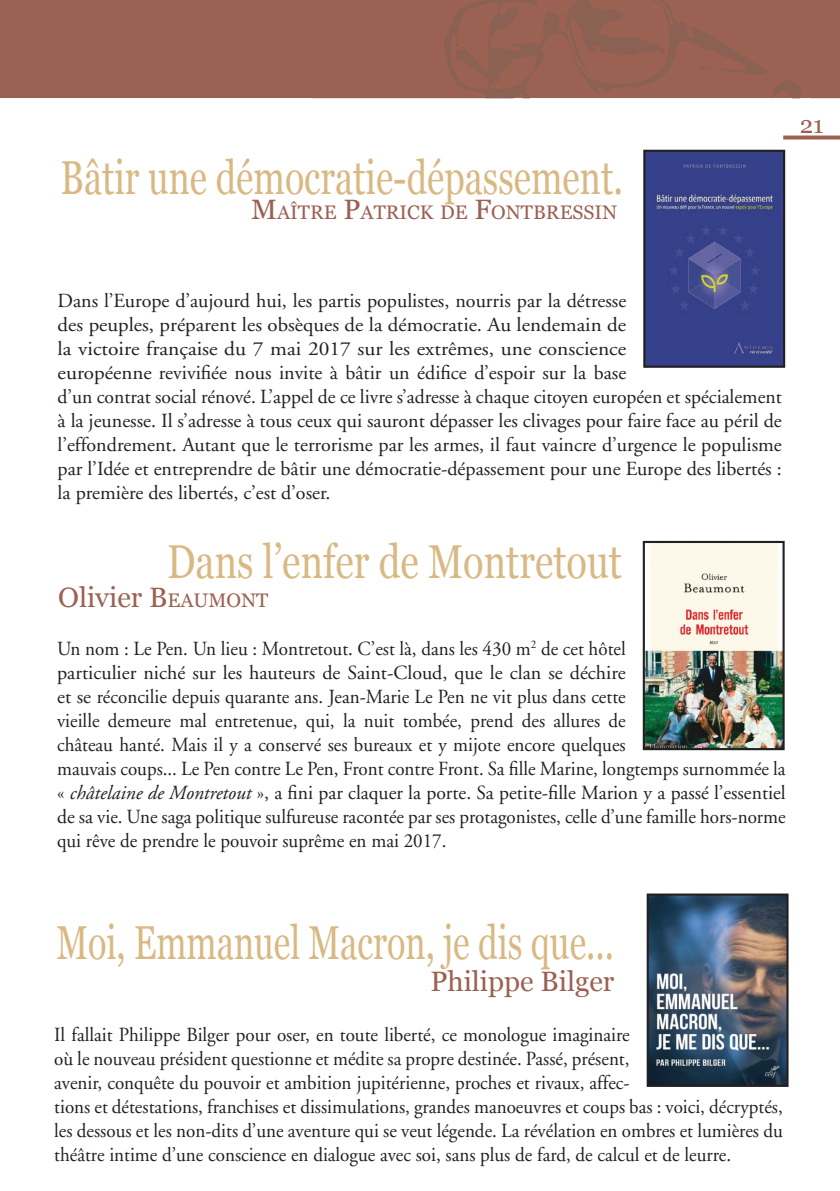
<style>
.page{position:relative;width:840px;height:1191px;background:#fff}
.page>*{position:absolute;margin:0;border:0;box-sizing:border-box;transform-origin:0 0}
.t1{font:47.6px "Georgia";color:#d8b983;scale:.75 1}
.t2{font:47.6px "Georgia";color:#d8b983;scale:.72 1}
.t3{font:47.6px "Georgia";color:#d8b983;scale:.8 1}
.t4{font:28px "Georgia";color:#9b6153}
.t5{font:24px "Georgia";color:#9b6153}
.texte{font:20px/24px "Adobe Garamond";color:#231f20;scale:.95 1}
.texte-2{font:20px/24px "Adobe Garamond";color:#231f20}
.t6{font:19.6px "Georgia";color:#9b6153}
.s1{font-size:28px}
.s2{font-style:inherit}
.s3{font-size:19.6px}
.s4{font-style:italic}
</style>
<div class="page">
<svg style="left:783px;top:135px;width:56px;height:4px"></svg>
<div style="left:0;top:0;width:839px;height:98px;background:#9b6153"></div>
<svg style="left:444px;top:0;width:358px;height:98px"></svg>
<img style="left:646px;top:153px;width:135px;height:212px">
<div style="left:643px;top:150px;width:141px;height:218px;border:2px solid #231f20"></div>
<img style="left:645px;top:544px;width:136px;height:203px">
<div style="left:642px;top:541px;width:142px;height:209px;border:2px solid #231f20"></div>
<img style="left:649px;top:896px;width:136px;height:188px">
<div style="left:646px;top:893px;width:142px;height:194px;border:2px solid #231f20"></div>
<p class="t1" style="left:61px;top:143px;width:750px">Bâtir une démocratie-dépassement.</p>
<p class="t6" style="left:251px;top:198px;width:367px"><span class="s1">M</span>AÎTRE <span class="s1">P</span>ATRICK DE <span class="s1">F</span>ONTBRESSIN</p>
<p class="t5" style="left:799px;top:107px;width:25px">21</p>
<p class="texte-2" style="left:58px;top:289px;width:725px">Dans l’Europe d’aujourd hui, les partis populistes, nourris par la détresse<br>des peuples, préparent les obsèques de la démocratie. Au lendemain de<br>la victoire française du 7 mai 2017 sur les extrêmes, une conscience<br>européenne revivifiée nous invite à bâtir un édifice d’espoir sur la base<br>d’un contrat social rénové. L’appel de ce livre s’adresse à chaque citoyen européen et spécialement à la jeunesse. Il s’adresse à tous ceux qui sauront dépasser les clivages pour faire face au péril de l’effondrement. Autant que le terrorisme par les armes, il faut vaincre d’urgence le populisme par l’Idée et entreprendre de bâtir une démocratie-dépassement pour une Europe des libertés : la première des libertés, c’est d’oser.</p>
<p class="t3" style="left:167px;top:526px;width:570px">Dans l’enfer de Montretout</p>
<p class="t4" style="left:58px;top:577px;width:211px">Olivier <span class="s2">B</span><span class="s3">EAUMONT</span></p>
<p class="texte" style="left:57px;top:636px;width:768px">Un nom : Le Pen. Un lieu : Montretout. C’est là, dans les 430 m<sup>2</sup> de cet hôtel<br>particulier niché sur les hauteurs de Saint-Cloud, que le clan se déchire<br>et se réconcilie depuis quarante ans. Jean-Marie Le Pen ne vit plus dans cette<br>vieille demeure mal entretenue, qui, la nuit tombée, prend des allures de<br>château hanté. Mais il y a conservé ses bureaux et y mijote encore quelques<br>mauvais coups... Le Pen contre Le Pen, Front contre Front. Sa fille Marine, longtemps surnommée la « <span class="s4">châtelaine de Montretout</span> », a fini par claquer la porte. Sa petite-fille Marion y a passé l’essentiel de sa vie. Une saga politique sulfureuse racontée par ses protagonistes, celle d’une famille hors-norme qui rêve de prendre le pouvoir suprême en mai 2017.</p>
<p class="t2" style="left:56px;top:908px;width:775px">Moi, Emmanuel Macron, je dis que...</p>
<p class="t4" style="left:430px;top:960px;width:185px">Philippe Bilger</p>
<p class="texte" style="left:54px;top:1023px;width:768px">Il fallait Philippe Bilger pour oser, en toute liberté, ce monologue imaginaire<br>où le nouveau président questionne et médite sa propre destinée. Passé, présent,<br>avenir, conquête du pouvoir et ambition jupitérienne, proches et rivaux, affec-<br>tions et détestations, franchises et dissimulations, grandes manoeuvres et coups bas : voici, décryptés, les dessous et les non-dits d’une aventure qui se veut légende. La révélation en ombres et lumières du théâtre intime d’une conscience en dialogue avec soi, sans plus de fard, de calcul et de leurre.</p>
</div>
